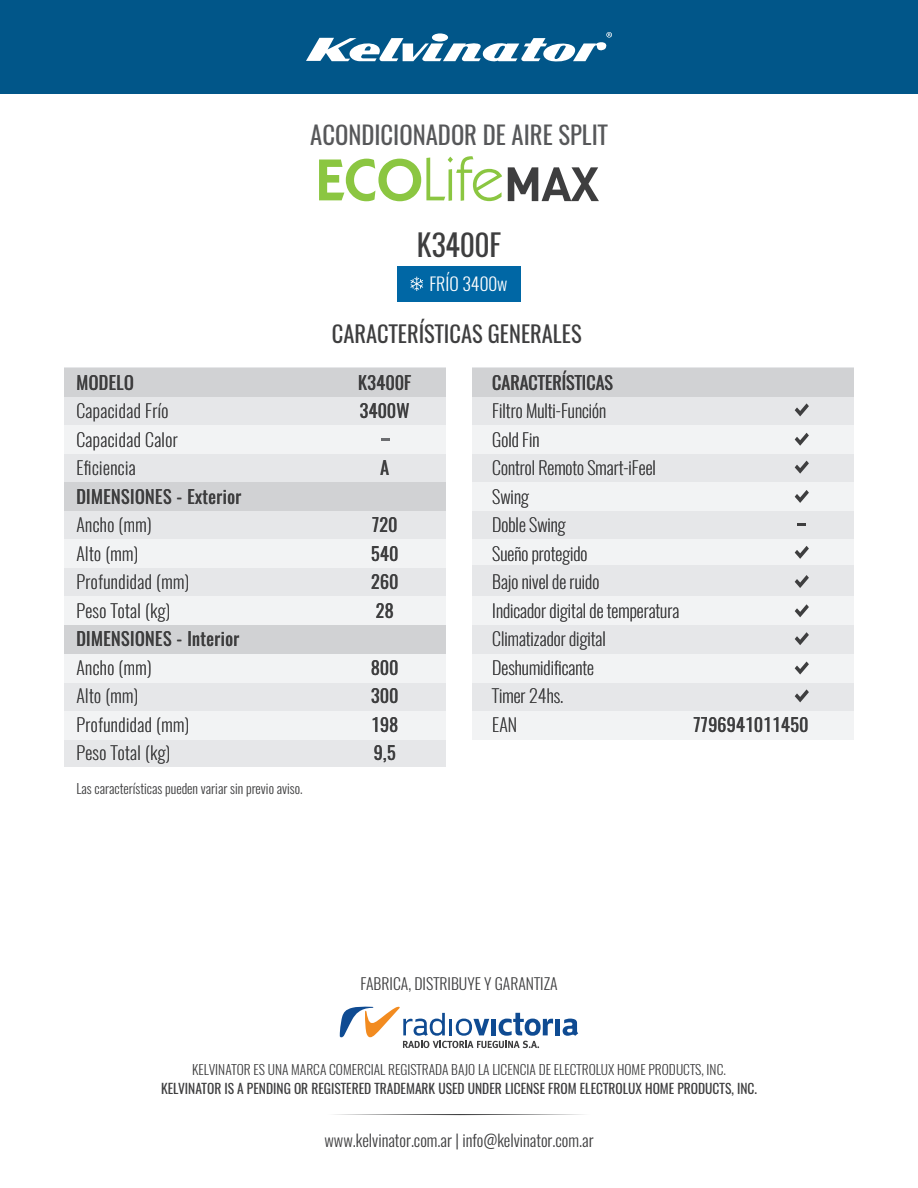
<style>
.page{position:relative;width:918px;height:1188px;background:#fff}
.page>*{position:absolute;margin:0;border:0;box-sizing:border-box;transform-origin:0 0}
.t1{font:29.7px "Oswald";color:#3e3e3f}
.t2{font:24.75px "Oswald";color:#57585a}
.t3{font:22.5px "Oswald";color:#3e3e3f}
.t4{font:200 18px/28.5px "Oswald";color:#3e3e3f}
.t5{font:200 18px/28.5px "Oswald";letter-spacing:.025em;color:#3e3e3f}
.t6{font:18px/28.5px "Oswald";letter-spacing:.025em;color:#3e3e3f;text-align:justify}
.t7{font:18px "Oswald";color:#3e3e3f}
.t8{font:300 17.85px "Oswald";color:#fff}
.t9{font:300 16.5px "Oswald";color:#3e3e3f}
.t10{font:300 15.75px "Oswald";color:#3e3e3f}
.t11{font:300 13.5px "Oswald";color:#3e3e3f}
.t12{font:13.5px "Oswald";color:#3e3e3f}
</style>
<div class="page">
<div style="left:472px;top:368px;width:382px;height:343px;background:#e6e7e9"></div>
<div style="left:64px;top:368px;width:381px;height:399px;background:#e6e7e9"></div>
<div style="left:64px;top:539px;width:381px;height:29px;background:#f2f3f4"></div>
<div style="left:64px;top:597px;width:381px;height:28px;background:#f2f3f4"></div>
<div style="left:472px;top:368px;width:382px;height:28px;background:#d1d2d4"></div>
<div style="left:64px;top:425px;width:381px;height:29px;background:#f2f3f4"></div>
<div style="left:64px;top:654px;width:381px;height:28px;background:#f2f3f4"></div>
<div style="left:64px;top:711px;width:381px;height:29px;background:#f2f3f4"></div>
<div style="left:64px;top:368px;width:381px;height:28px;background:#d1d2d4"></div>
<div style="left:64px;top:482px;width:381px;height:29px;background:#d1d2d4"></div>
<div style="left:64px;top:625px;width:381px;height:29px;background:#d1d2d4"></div>
<div style="left:472px;top:425px;width:382px;height:29px;background:#f2f3f4"></div>
<div style="left:472px;top:482px;width:382px;height:29px;background:#f2f3f4"></div>
<div style="left:472px;top:539px;width:382px;height:26px;background:#f2f3f4"></div>
<div style="left:472px;top:597px;width:382px;height:28px;background:#f2f3f4"></div>
<div style="left:472px;top:654px;width:382px;height:28px;background:#f2f3f4"></div>
<div style="left:0;top:0;width:918px;height:93px;background:#015689"></div>
<svg style="left:306px;top:32px;width:306px;height:30px"></svg>
<svg style="left:381px;top:438px;width:8px;height:2px"></svg>
<svg style="left:798px;top:523px;width:8px;height:2px"></svg>
<svg style="left:795px;top:433px;width:14px;height:13px"></svg>
<svg style="left:795px;top:461px;width:14px;height:13px"></svg>
<svg style="left:795px;top:490px;width:14px;height:13px"></svg>
<svg style="left:795px;top:546px;width:14px;height:13px"></svg>
<svg style="left:795px;top:575px;width:14px;height:13px"></svg>
<svg style="left:795px;top:604px;width:14px;height:13px"></svg>
<svg style="left:795px;top:632px;width:14px;height:13px"></svg>
<svg style="left:795px;top:662px;width:14px;height:12px"></svg>
<svg style="left:795px;top:689px;width:14px;height:13px"></svg>
<svg style="left:795px;top:403px;width:14px;height:13px"></svg>
<hr style="left:556px;top:1019px;width:4px;height:16px;background:#0f4b92">
<svg style="left:563px;top:1019px;width:15px;height:17px"></svg>
<svg style="left:340px;top:1006px;width:213px;height:42px"></svg>
<svg style="left:334px;top:1114px;width:250px;height:1px"></svg>
<svg style="left:319px;top:156px;width:183px;height:45px"></svg>
<svg style="left:508px;top:167px;width:91px;height:34px"></svg>
<div style="left:397px;top:266px;width:124px;height:36px;background:#0067a5"></div>
<svg style="left:410px;top:277px;width:13px;height:14px"></svg>
<div style="left:472px;top:711px;width:382px;height:29px;background:#f2f3f4"></div>
<h2 class="t2" style="left:310px;top:113px;width:299px">ACONDICIONADOR DE AIRE SPLIT</h2>
<h1 class="t1" style="left:417px;top:219px;width:86px">K3400F</h1>
<p class="t6" style="left:76px;top:367px;width:59px">MODELO</p>
<p class="t5" style="left:76px;top:395px;width:103px">Capacidad Frío<br>Capacidad Calor<br>Eficiencia</p>
<p class="t6" style="left:76px;top:481px;width:166px">DIMENSIONES - Exterior</p>
<p class="t5" style="left:76px;top:509px;width:114px">Ancho (mm)<br>Alto (mm)<br>Profundidad (mm)<br>Peso Total (kg)</p>
<p class="t6" style="left:76px;top:623px;width:164px">DIMENSIONES - Interior</p>
<p class="t5" style="left:76px;top:651px;width:114px">Ancho (mm)<br>Alto (mm)<br>Profundidad (mm)<br>Peso Total (kg)</p>
<p class="t11" style="left:76px;top:776px;width:228px">Las características pueden variar sin previo aviso.</p>
<p class="t8" style="left:429px;top:268px;width:80px">FRÍO 3400w</p>
<p class="t3" style="left:332px;top:314px;width:251px">CARACTERÍSTICAS GENERALES</p>
<p class="t6" style="left:358px;top:367px;width:55px">K3400F<br>3400W</p>
<p class="t7" style="left:492px;top:366px;width:122px">CARACTERÍSTICAS</p>
<p class="t4" style="left:492px;top:394px;width:188px">Filtro Multi-Función<br>Gold Fin<br>Control Remoto Smart-iFeel<br>Swing<br>Doble Swing<br>Sueño protegido<br>Bajo nivel de ruido<br>Indicador digital de temperatura<br>Climatizador digital<br>Deshumidificante<br>Timer 24hs.<br>EAN</p>
<p class="t6" style="left:380px;top:452px;width:10px">A</p>
<p class="t6" style="left:371px;top:509px;width:29px">720<br>540<br>260<br>28</p>
<p class="t6" style="left:371px;top:652px;width:29px">800<br>300<br>198<br>9,5</p>
<p class="t6" style="left:694px;top:709px;width:116px">7796941011450</p>
<p class="t10" style="left:360px;top:970px;width:199px">FABRICA, DISTRIBUYE Y GARANTIZA</p>
<p class="t11" style="left:192px;top:1058px;width:535px">KELVINATOR ES UNA MARCA COMERCIAL REGISTRADA BAJO LA LICENCIA DE ELECTROLUX HOME PRODUCTS, INC.</p>
<p class="t12" style="left:161px;top:1077px;width:597px">KELVINATOR IS A PENDING OR REGISTERED TRADEMARK USED UNDER LICENSE FROM ELECTROLUX HOME PRODUCTS, INC.</p>
<p class="t9" style="left:324px;top:1126px;width:271px">www.kelvinator.com.ar | info@kelvinator.com.ar</p>
</div>
